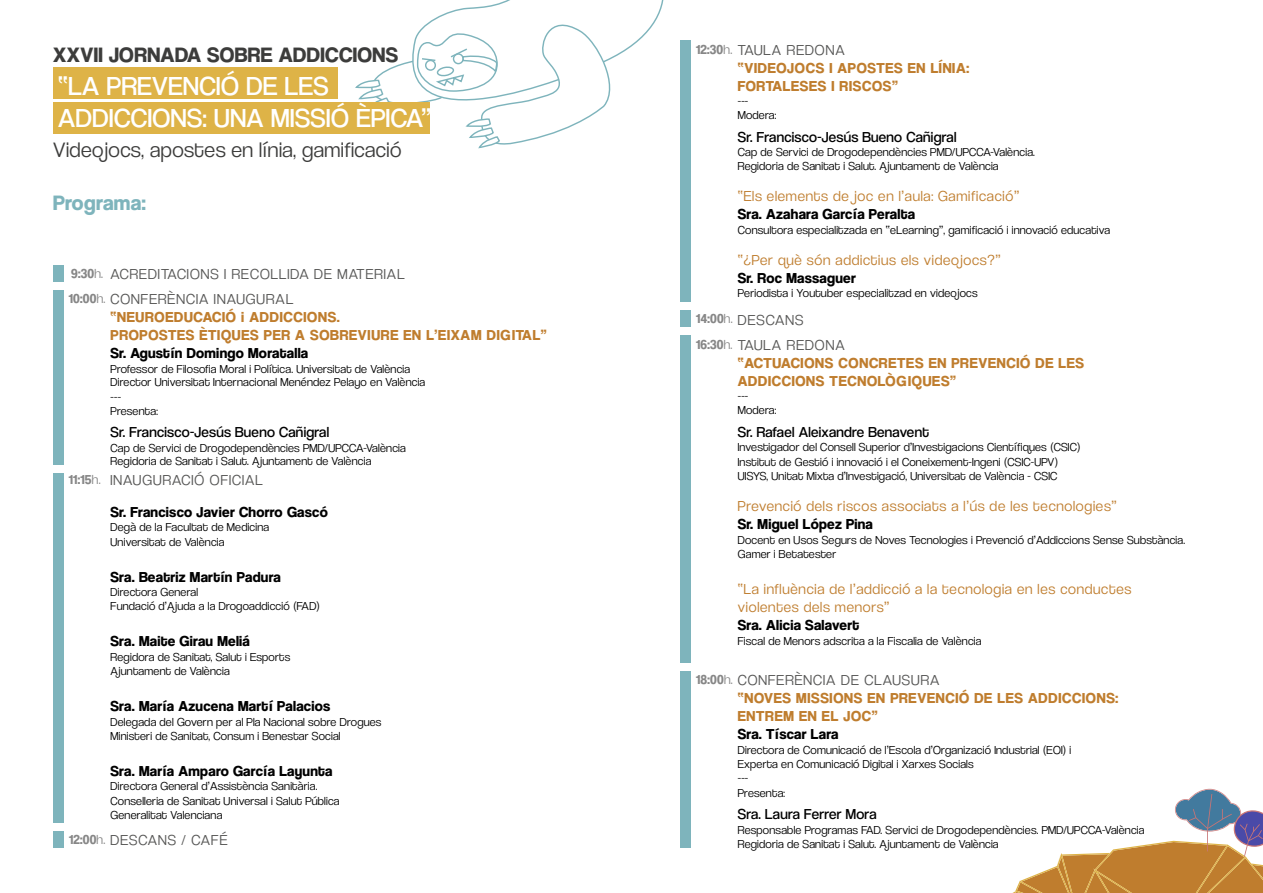
<style>
.page{position:relative;width:1263px;height:893px;background:#fff}
.page>*{position:absolute;margin:0;border:0;box-sizing:border-box;transform-origin:0 0}
.t1{font:27.15px/32.5px "Coolvetica Bk";letter-spacing:.02em;color:#fff}
.t2{font:21.75px "Coolvetica Lt";letter-spacing:.02em;color:#3c3c3b}
.t3{font:700 21.75px "Coolvetica Rg";letter-spacing:.02em;color:#3c3c3b}
.t4{font:700 21.75px "Coolvetica Rg";letter-spacing:.02em;color:#7eb4bc}
.t5{font:700 15px "Coolvetica Rg";letter-spacing:.02em;color:#000}
.t6{font:700 15px/18px "Coolvetica Rg";letter-spacing:.05em;color:#bf7d2e}
.t7{font:15px/18px "Coolvetica Lt";letter-spacing:.05em;color:#bf7d2e}
.t8{font:15px "Coolvetica Lt";letter-spacing:.07em;color:#575756}
.t9{font:15px "Coolvetica Bk";letter-spacing:.02em;color:#000}
.t10{font:700 13.5px "Coolvetica Rg";letter-spacing:.02em;color:#878787}
.t11{font:12px/14.4px "Coolvetica Lt";letter-spacing:.02em;color:#000}
.s1{font-family:"Coolvetica Rg";font-weight:700;font-size:13.5px;color:#878787}
.s2{font-size:13.5px;color:#878787}
.s3{font-family:"Coolvetica Lt";font-weight:400}
</style>
<div class="page">
<svg style="left:355px;top:0;width:309px;height:149px"></svg>
<div style="left:53px;top:102px;width:376px;height:32px;background:#deb347"></div>
<div style="left:53px;top:67px;width:284px;height:32px;background:#deb347"></div>
<div style="left:53px;top:265px;width:11px;height:17px;background:#7eb4bc"></div>
<div style="left:53px;top:831px;width:11px;height:17px;background:#7eb4bc"></div>
<div style="left:680px;top:310px;width:11px;height:17px;background:#7eb4bc"></div>
<div style="left:53px;top:290px;width:11px;height:175px;background:#7eb4bc"></div>
<div style="left:680px;top:671px;width:11px;height:177px;background:#7eb4bc"></div>
<div style="left:680px;top:41px;width:11px;height:261px;background:#7eb4bc"></div>
<div style="left:680px;top:336px;width:11px;height:327px;background:#7eb4bc"></div>
<div style="left:53px;top:474px;width:11px;height:349px;background:#7eb4bc"></div>
<svg style="left:1012px;top:789px;width:251px;height:104px"></svg>
<h2 class="t3" style="left:53px;top:42px;width:346px">XXVII JORNADA SOBRE ADDICCIONS</h2>
<h1 class="t1" style="left:58px;top:69px;width:374px">“LA PREVENCIÓ DE LES<br>ADDICCIONS: UNA MISSIÓ ÈPICA”</h1>
<h2 class="t2" style="left:53px;top:137px;width:350px">Videojocs, apostes en línia, gamificació</h2>
<h2 class="t4" style="left:53px;top:190px;width:94px">Programa:</h2>
<p class="t8" style="left:71px;top:265px;width:335px"><span class="s1">9:30</span><span class="s2">h.</span> ACREDITACIONS I RECOLLIDA DE MATERIAL</p>
<p class="t8" style="left:111px;top:291px;width:184px">CONFERÈNCIA INAUGURAL</p>
<p class="t6" style="left:111px;top:308px;width:438px">“NEUROEDUCACIÓ i ADDICCIONS.<br>PROPOSTES ÈTIQUES PER A SOBREVIURE EN L’EIXAM DIGITAL”</p>
<p class="t5" style="left:111px;top:344px;width:199px">Sr. Agustín Domingo Moratalla</p>
<p class="t11" style="left:111px;top:362px;width:316px">Professor de Filosofia Moral i Política. Universitat de València Director Universitat Internacional Menéndez Pelayo en València ---<br>Presenta:</p>
<p class="t9" style="left:111px;top:423px;width:220px">Sr. Francisco-Jesús Bueno Cañigral</p>
<p class="t11" style="left:111px;top:441px;width:297px;line-height:13.5px">Cap de Servici de Drogodependències PMD/UPCCA-València<br>Regidoria de Sanitat i Salut. Ajuntament de València</p>
<p class="t10" style="left:69px;top:291px;width:38px">10:00<span class="s3">h.</span></p>
<p class="t10" style="left:69px;top:472px;width:33px">11:15<span class="s3">h.</span></p>
<p class="t8" style="left:111px;top:471px;width:154px">INAUGURACIÓ OFICIAL</p>
<p class="t5" style="left:111px;top:503px;width:219px">Sr. Francisco Javier Chorro Gascó</p>
<p class="t11" style="left:111px;top:520px;width:160px">Degà de la Facultat de Medicina<br>Universitat de València</p>
<p class="t5" style="left:111px;top:568px;width:172px">Sra. Beatriz Martín Padura</p>
<p class="t11" style="left:111px;top:585px;width:211px">Directora General<br>Fundació d’Ajuda a la Drogoaddicció (FAD)</p>
<p class="t5" style="left:111px;top:632px;width:141px">Sra. Maite Girau Meliá</p>
<p class="t11" style="left:111px;top:649px;width:181px">Regidora de Sanitat, Salut i Esports<br>Ajuntament de València</p>
<p class="t5" style="left:111px;top:697px;width:221px">Sra. María Azucena Martí Palacios</p>
<p class="t11" style="left:111px;top:714px;width:272px">Delegada del Govern per al Pla Nacional sobre Drogues<br>Ministeri de Sanitat, Consum i Benestar Social</p>
<p class="t5" style="left:111px;top:762px;width:224px">Sra. María Amparo García Layunta</p>
<p class="t11" style="left:111px;top:779px;width:231px">Directora General d’Assistència Sanitària.<br>Conselleria de Sanitat Universal i Salut Pública<br>Generalitat Valenciana</p>
<p class="t8" style="left:69px;top:831px;width:160px"><span class="s1">12:00</span><span class="s2">h.</span> DESCANS / CAFÉ</p>
<p class="t10" style="left:696px;top:41px;width:38px">12:30<span class="s3">h.</span></p>
<p class="t8" style="left:738px;top:41px;width:108px">TAULA REDONA</p>
<p class="t6" style="left:738px;top:59px;width:233px">“VIDEOJOCS I APOSTES EN LÍNIA:<br>FORTALESES I RISCOS”</p>
<p class="t11" style="left:738px;top:94px;width:40px">---<br>Modera:</p>
<p class="t9" style="left:738px;top:128px;width:220px">Sr. Francisco-Jesús Bueno Cañigral</p>
<p class="t11" style="left:738px;top:145px;width:299px;line-height:13.5px">Cap de Servici de Drogodependències PMD/UPCCA-València.<br>Regidoria de Sanitat i Salut. Ajuntament de València</p>
<p class="t7" style="left:738px;top:187px;width:283px">“Els elements de joc en l’aula: Gamificació”</p>
<p class="t5" style="left:738px;top:205px;width:179px">Sra. Azahara García Peralta</p>
<p class="t11" style="left:738px;top:222px;width:374px">Consultora especialitzada en “eLearning”, gamificació i innovació educativa</p>
<p class="t7" style="left:738px;top:251px;width:264px">“¿Per què són addictius els videojocs?”</p>
<p class="t5" style="left:738px;top:269px;width:120px">Sr. Roc Massaguer</p>
<p class="t11" style="left:738px;top:286px;width:241px">Periodista i Youtuber especialitzad en videojocs</p>
<p class="t8" style="left:696px;top:311px;width:109px"><span class="s1">14:00</span><span class="s2">h.</span> DESCANS</p>
<p class="t10" style="left:696px;top:336px;width:38px">16:30<span class="s3">h.</span></p>
<p class="t8" style="left:738px;top:336px;width:108px">TAULA REDONA</p>
<p class="t6" style="left:738px;top:353px;width:348px">“ACTUACIONS CONCRETES EN PREVENCIÓ DE LES<br>ADDICCIONS TECNOLÒGIQUES”</p>
<p class="t11" style="left:738px;top:389px;width:40px">---<br>Modera:</p>
<p class="t9" style="left:738px;top:423px;width:193px">Sr. Rafael Aleixandre Benavent</p>
<p class="t11" style="left:738px;top:440px;width:344px">Investigador del Consell Superior d’Investigacions Científiques (CSIC)<br>Institut de Gestió i innovació i el Coneixement-Ingeni (CSIC-UPV)<br>UISYS, Unitat Mixta d’Investigació, Universitat de València - CSIC</p>
<p class="t7" style="left:738px;top:497px;width:380px">Prevenció dels riscos associats a l’ús de les tecnologies”</p>
<p class="t5" style="left:738px;top:516px;width:137px">Sr. Miguel López Pina</p>
<p class="t11" style="left:738px;top:532px;width:449px">Docent en Usos Segurs de Noves Tecnologies i Prevenció d’Addiccions Sense Substància.<br>Gamer i Betatester</p>
<p class="t7" style="left:738px;top:580px;width:395px">“La influència de l’addicció a la tecnologia en les conductes violentes dels menors”</p>
<p class="t5" style="left:738px;top:616px;width:123px">Sra. Alicia Salavert</p>
<p class="t11" style="left:738px;top:633px;width:245px">Fiscal de Menors adscrita a la Fiscalia de València</p>
<p class="t8" style="left:738px;top:671px;width:203px">CONFERÈNCIA DE CLAUSURA</p>
<p class="t6" style="left:738px;top:689px;width:382px">“NOVES MISSIONS EN PREVENCIÓ DE LES ADDICCIONS:<br>ENTREM EN EL JOC”</p>
<p class="t5" style="left:738px;top:725px;width:102px">Sra. Tíscar Lara</p>
<p class="t11" style="left:738px;top:742px;width:335px">Directora de Comunicació de l’Escola d’Organizació Industrial (EOI) i Experta en Comunicació Digital i Xarxes Socials<br>---<br>Presenta:</p>
<p class="t9" style="left:738px;top:805px;width:140px">Sra. Laura Ferrer Mora</p>
<p class="t11" style="left:738px;top:822px;width:408px">Responsable Programas FAD. Servici de Drogodependències. PMD/UPCCA-València<br>Regidoria de Sanitat i Salut. Ajuntament de València</p>
<p class="t10" style="left:696px;top:672px;width:38px">18:00<span class="s3">h.</span></p>
</div>
